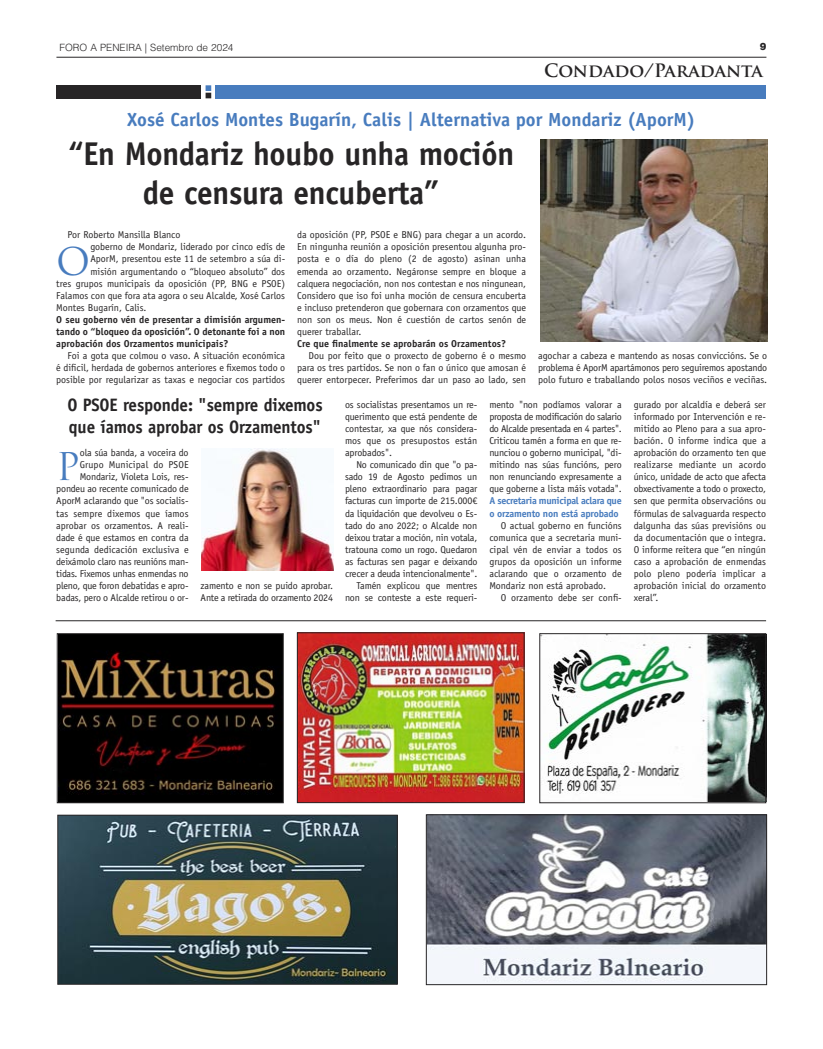
<style>
.page{position:relative;width:823px;height:1049px;background:#fff}
.page>*{position:absolute;margin:0;border:0;box-sizing:border-box;transform-origin:0 0}
.t1{font:37.2px "Trajan Pro";color:#487cbe}
.t2{font:700 33px/39.6px "Officina Sans Std";letter-spacing:-.01em;color:#272526;text-align:center;scale:.95 1}
.t3{font:700 19px "Officina Sans Std";color:#487cbe}
.t4{font:700 18px/21.6px "Officina Sans Std";letter-spacing:-.01em;color:#272526;scale:.95 1}
.t5{font:700 18px "Trajan Pro";color:#272526}
.t6{font:10px/12.1px "Officina Sans Std";letter-spacing:-.01em;color:#272526;text-align:justify}
.t7{font:700 10px/12.1px "Officina Sans Std";color:#272526;text-align:justify}
.t8{font:700 10px/12.1px "Officina Sans Std";letter-spacing:-.025em;color:#487cbe}
.t9{font:300 10px "Helvetica LT Std";color:#272526}
.t10{font:900 10px "Helvetica Neue LT";color:#272526}
</style>
<div class="page">
<hr style="left:56px;top:57px;width:710px;height:1px;background:#272526">
<div style="left:57px;top:85px;width:144px;height:13px;background:#272526"></div>
<div style="left:215px;top:85px;width:551px;height:13px;background:#487cbe"></div>
<svg style="left:205px;top:85px;width:6px;height:13px"></svg>
<img style="left:59px;top:817px;width:336px;height:166px">
<div style="left:57px;top:815px;width:340px;height:170px;border:1px solid #272526"></div>
<img style="left:428px;top:817px;width:336px;height:166px">
<div style="left:426px;top:815px;width:340px;height:170px;border:1px solid #272526"></div>
<hr style="left:56px;top:620px;width:709px;height:1px;background:#272526">
<img style="left:299px;top:635px;width:223px;height:166px">
<div style="left:297px;top:633px;width:227px;height:170px;border:1px solid #272526"></div>
<img style="left:540px;top:140px;width:226px;height:201px">
<img style="left:201px;top:448px;width:132px;height:122px">
<img style="left:541px;top:635px;width:222px;height:166px">
<div style="left:539px;top:633px;width:226px;height:170px;border:1px solid #272526"></div>
<img style="left:59px;top:635px;width:222px;height:166px">
<div style="left:57px;top:633px;width:226px;height:170px;border:1px solid #272526"></div>
<p class="t9" style="left:59px;top:41px;width:175px">FORO A PENEIRA | Setembro de 2024</p>
<p class="t10" style="left:759px;top:42px;width:8px">9</p>
<p class="t5" style="left:544px;top:60px;width:220px">Condado/Paradanta</p>
<p class="t3" style="left:127px;top:112px;width:569px">Xosé Carlos Montes Bugarín, Calis | Alternativa por Mondariz (AporM)</p>
<p class="t2" style="left:68px;top:136px;width:471px">“En Mondariz houbo unha moción de censura encuberta”</p>
<p class="t6" style="left:68px;top:230px;width:114px">Por Roberto Mansilla Blanco</p>
<p class="t1" style="left:56px;top:240px;width:36px">O</p>
<p class="t6" style="left:90px;top:242px;width:196px">goberno de Mondariz, liderado por cinco edís de</p>
<p class="t6" style="left:90px;top:254px;width:196px">AporM, presentou este 11 de setembro a súa di-</p>
<p class="t6" style="left:90px;top:266px;width:196px">misión argumentando o “bloqueo absoluto” dos</p>
<p class="t6" style="left:56px;top:278px;width:230px">tres grupos municipais da oposición (PP, BNG e PSOE)</p>
<p class="t6" style="left:56px;top:290px;width:230px">Falamos con que fora ata agora o seu Alcalde, Xosé Carlos</p>
<p class="t6" style="left:56px;top:302px;width:92px">Montes Bugarín, Calis.</p>
<p class="t7" style="left:56px;top:314px;width:230px">O seu goberno vén de presentar a dimisión argumen&shy;tando o “bloqueo da oposición”. O detonante foi a non aprobación dos Orzamentos municipais?</p>
<p class="t6" style="left:56px;top:351px;width:230px;text-indent:11px">Foi a gota que colmou o vaso. A situación económica é dificil, herdada de gobernos anteriores e fixemos todo o posible por regularizar as taxas e negociar cos partidos</p>
<p class="t6" style="left:297px;top:230px;width:230px">da oposición (PP, PSOE e BNG) para chegar a un acordo.<br>En ningunha reunión a oposición presentou algunha pro&shy;posta e o día do pleno (2 de agosto) asinan unha emenda ao orzamento. Negáronse sempre en bloque a calquera negociación, non nos contestan e nos ningunean, Considero que iso foi unha moción de censura encuberta e incluso pretenderon que gobernara con orzamentos que non son os meus. Non é cuestión de cartos senón de querer traballar.</p>
<p class="t7" style="left:297px;top:338px;width:210px">Cre que finalmente se aprobarán os Orzamentos?</p>
<p class="t6" style="left:297px;top:351px;width:230px;text-indent:11px">Dou por feito que o proxecto de goberno é o mesmo para os tres partidos. Se non o fan o único que amosan é querer entorpecer. Preferimos dar un paso ao lado, sen</p>
<p class="t6" style="left:538px;top:351px;width:230px">agochar a cabeza e mantendo as nosas conviccións. Se o problema é AporM apartámonos pero seguiremos apostando polo futuro e traballando polos nosos veciños e veciñas.</p>
<p class="t4" style="left:67px;top:396px;width:270px">O PSOE responde: "sempre dixemos que íamos aprobar os Orzamentos"</p>
<p class="t6" style="left:56px;top:447px;width:134px;text-align:right">ola súa banda, a voceira do<br>Grupo Municipal do PSOE<br>Mondariz, Violeta Lois, res&shy;pondeu ao recente comunicado de<br>AporM aclarando que "os socialis&shy;tas sempre dixemos que íamos aprobar os orzamentos. A reali&shy;dade é que estamos en contra da segunda dedicación exclusiva e deixámolo claro nas reunións man&shy;tidas. Fixemos unhas enmendas no pleno, que foron debatidas e apro&shy;badas, pero o Alcalde retirou o or-</p>
<p class="t1" style="left:56px;top:446px;width:25px">P</p>
<p class="t6" style="left:200px;top:580px;width:134px">zamento e non se puido aprobar.<br>Ante a retirada do orzamento 2024</p>
<p class="t6" style="left:345px;top:399px;width:134px">os socialistas presentamos un re&shy;querimento que está pendente de contestar, xa que nós considera&shy;mos que os presupostos están aprobados".</p>
<p class="t6" style="left:345px;top:459px;width:134px;text-indent:11px">No comunicado din que "o pa&shy;sado 19 de Agosto pedimos un pleno extraordinario para pagar facturas cun importe de 215.000€ da liquidación que devolveu o Es&shy;tado do ano 2022; o Alcalde non deixou tratar a moción, nin votala, tratouna como un rogo. Quedaron as facturas sen pagar e deixando crecer a deuda intencionalmente".</p>
<p class="t6" style="left:345px;top:580px;width:134px;text-align:right">Tamén explicou que mentres non se conteste a este requeri-</p>
<p class="t6" style="left:489px;top:399px;width:134px">mento "non podíamos valorar a proposta de modificación do salario do Alcalde presentada en 4 partes".<br>Criticou tamén a forma en que re&shy;nunciou o goberno municipal, "di&shy;mitindo nas súas funcións, pero non renunciando expresamente a que goberne a lista máis votada".</p>
<p class="t8" style="left:489px;top:496px;width:134px">A secretaria municipal aclara que o orzamento non está aprobado</p>
<p class="t6" style="left:489px;top:520px;width:134px;text-indent:11px">O actual goberno en funcións comunica que a secretaria muni&shy;cipal vén de enviar a todos os grupos da oposición un informe aclarando que o orzamento de Mondariz non está aprobado.</p>
<p class="t6" style="left:500px;top:593px;width:122px">O orzamento debe ser confi-</p>
<p class="t6" style="left:633px;top:399px;width:134px">gurado por alcaldía e deberá ser informado por Intervención e re&shy;mitido ao Pleno para a sua apro&shy;bación. O informe indica que a aprobación do orzamento ten que realizarse mediante un acordo único, unidade de acto que afecta obxectivamente a todo o proxecto, sen que permita observacións ou fórmulas de salvaguarda respecto dalgunha das súas previsións ou da documentación que o integra.<br>O informe reitera que “en ningún caso a aprobación de enmendas polo pleno podería implicar a aprobación inicial do orzamento xeral”.</p>
</div>
